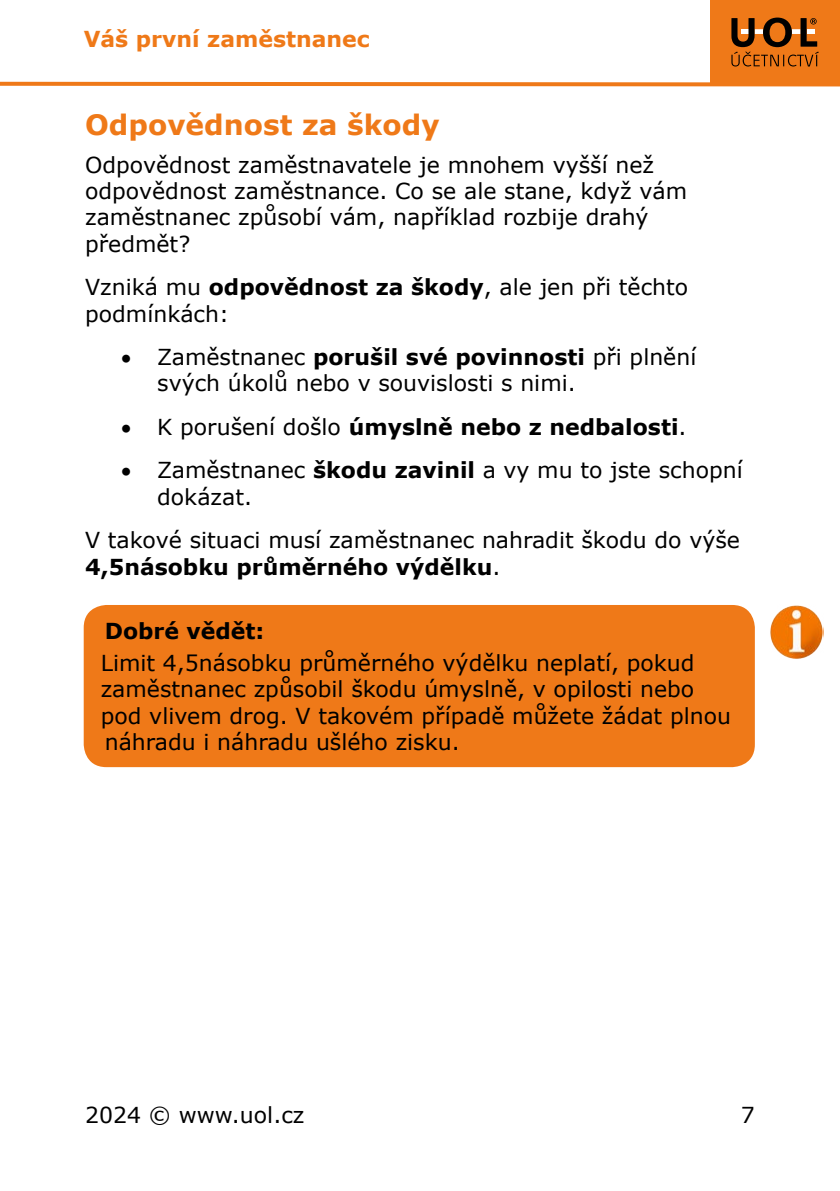
<style>
.page{position:relative;width:840px;height:1191px;background:#fff}
.page>*{position:absolute;margin:0;border:0;box-sizing:border-box;transform-origin:0 0}
.Nadpis_1{font:700 28px "Verdana";color:#ef7918}
.Odstavec_3mm{font:22px/26.4px "Verdana";color:#000}
.BOLD{font:700 22px "Verdana";color:#000}
.t1{font:700 22px "Verdana";color:#ef7918}
.s1{font-weight:700}
.s2{font-weight:400}
</style>
<div class="page">
<div style="left:710px;top:0;width:129px;height:84px;background:#ef7918"></div>
<svg style="left:0;top:81px;width:839px;height:6px"></svg>
<svg style="left:731px;top:18px;width:87px;height:48px"></svg>
<div style="left:84px;top:605px;width:670px;height:162px;background:#ef7918;border-radius:23px"></div>
<img style="left:770px;top:605px;width:52px;height:54px">
<p class="t1" style="left:84px;top:24px;width:287px">Váš první zaměstnanec</p>
<p class="Nadpis_1" style="left:85px;top:105px;width:356px">Odpovědnost za škody</p>
<p class="Odstavec_3mm" style="left:85px;top:151px;width:603px">Odpovědnost zaměstnavatele je mnohem vyšší než odpovědnost zaměstnance. Co se ale stane, když vám zaměstnanec způsobí vám, například rozbije drahý předmět?</p>
<p class="Odstavec_3mm" style="left:85px;top:274px;width:604px">Vzniká mu <span class="s1">odpovědnost za škody</span>, ale jen při těchto podmínkách:</p>
<p class="Odstavec_3mm" style="left:157px;top:344px;width:540px;text-indent:-36px">• Zaměstnanec <span class="s1">porušil své povinnosti</span> při plnění svých úkolů nebo v souvislosti s nimi.</p>
<p class="BOLD" style="left:121px;top:411px;width:566px">• <span class="s2">K porušení došlo</span> úmyslně nebo z nedbalosti<span class="s2">.</span></p>
<p class="Odstavec_3mm" style="left:157px;top:457px;width:586px;text-indent:-36px">• Zaměstnanec <span class="s1">škodu zavinil</span> a vy mu to jste schopní dokázat.</p>
<p class="Odstavec_3mm" style="left:85px;top:527px;width:656px">V takové situaci musí zaměstnanec nahradit škodu do výše<br><span class="s1">4,5násobku průměrného výdělku</span>.</p>
<p class="BOLD" style="left:105px;top:615px;width:161px">Dobré vědět:</p>
<p class="Odstavec_3mm" style="left:101px;top:649px;width:631px">Limit 4,5násobku průměrného výdělku neplatí, pokud zaměstnanec způsobil škodu úmyslně, v opilosti nebo pod vlivem drog. V takovém případě můžete žádat plnou náhradu i náhradu ušlého zisku.</p>
<p class="Odstavec_3mm" style="left:85px;top:1101px;width:221px">2024 © www.uol.cz</p>
<p class="Odstavec_3mm" style="left:740px;top:1101px;width:15px">7</p>
</div>
